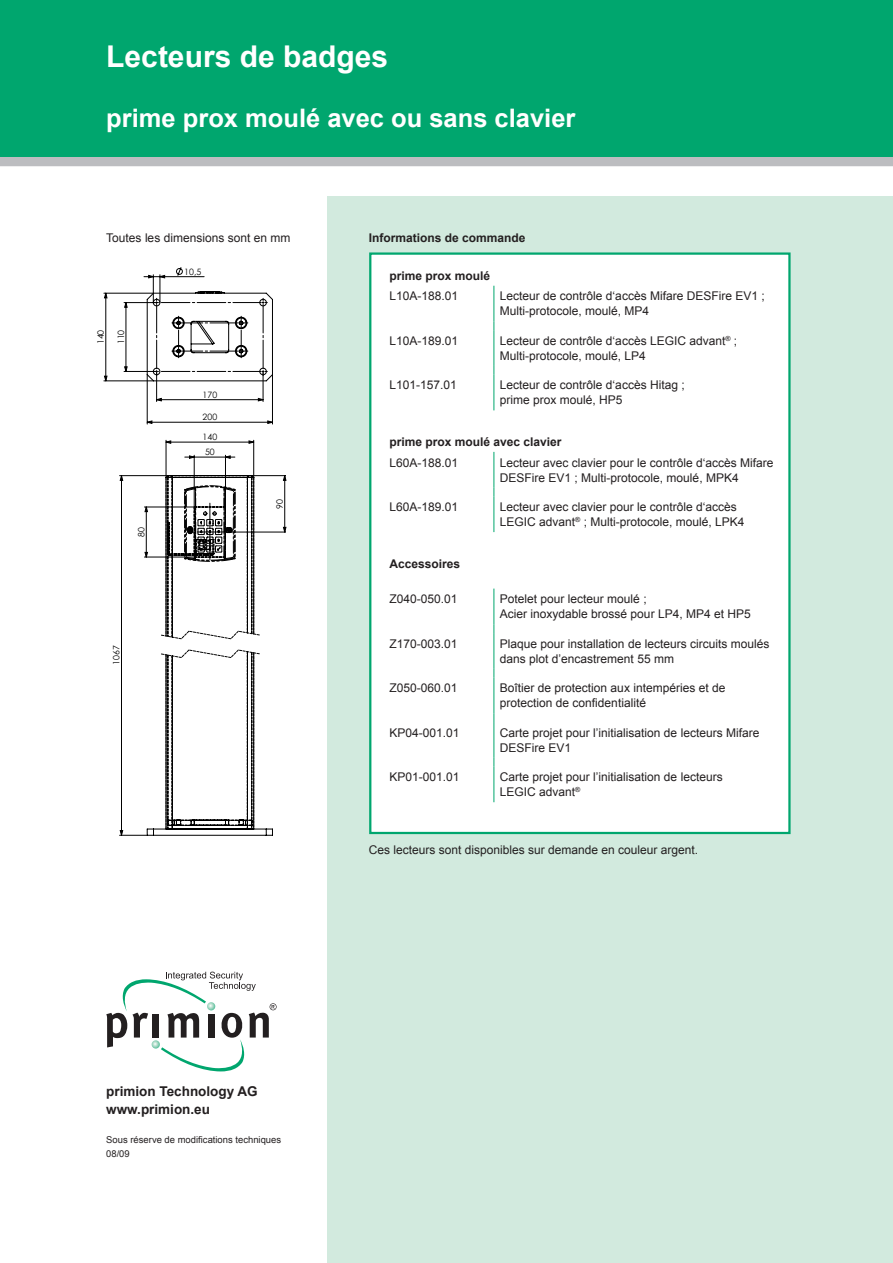
<style>
.page{position:relative;width:893px;height:1263px;background:#fff}
.page>*{position:absolute;margin:0;border:0;box-sizing:border-box;transform-origin:0 0}
.t1{font:700 30px "Arial";color:#fff}
.t2{font:700 25.5px "Arial";color:#fff}
.t3{font:700 13.5px "Arial";color:#231f20}
.t4{font:12px/15px "Arial";color:#231f20}
.t5{font:700 12px "Arial";color:#231f20}
.t6{font:9.45px "Arial";color:#231f20}
.t7{font:8.7px "Century Gothic";color:#000}
</style>
<div class="page">
<div style="left:327px;top:197px;width:566px;height:1066px;background:#d2eade"></div>
<svg style="left:104px;top:267px;width:182px;height:569px"></svg>
<div style="left:0;top:156px;width:893px;height:10px;background:#bcbdc0"></div>
<div style="left:0;top:0;width:893px;height:156px;background:#00a66e"></div>
<svg style="left:106px;top:972px;width:171px;height:99px"></svg>
<div style="left:369px;top:252px;width:422px;height:582px;background:#fff;border:2px solid #00a66e"></div>
<hr style="left:494px;top:286px;width:1px;height:35px;background:#00a66e">
<hr style="left:494px;top:330px;width:1px;height:36px;background:#00a66e">
<hr style="left:494px;top:375px;width:1px;height:35px;background:#00a66e">
<hr style="left:494px;top:452px;width:1px;height:36px;background:#00a66e">
<hr style="left:494px;top:496px;width:1px;height:36px;background:#00a66e">
<hr style="left:494px;top:589px;width:1px;height:35px;background:#00a66e">
<hr style="left:494px;top:633px;width:1px;height:36px;background:#00a66e">
<hr style="left:494px;top:677px;width:1px;height:36px;background:#00a66e">
<hr style="left:494px;top:722px;width:1px;height:36px;background:#00a66e">
<hr style="left:494px;top:766px;width:1px;height:36px;background:#00a66e">
<p class="t1" style="left:106px;top:37px;width:193px">Auswei leser</p>
<p class="t1" style="left:106px;top:37px;width:283px">Lecteurs de badges</p>
<p class="t2" style="left:106px;top:101px;width:471px">prime prox moulé avec ou sans clavier</p>
<p class="t2" style="left:183px;top:101px;width:235px">c ystal mit Tastatur</p>
<p class="t4" style="left:106px;top:231px;width:186px">Toutes les dimensions sont en mm</p>
<p class="t7" style="left:95px;top:344px;width:16px;rotate:-90deg">140</p>
<p class="t7" style="left:115px;top:344px;width:16px;rotate:-90deg">110</p>
<p class="t7" style="left:135px;top:537px;width:11px;rotate:-90deg">80</p>
<p class="t7" style="left:184px;top:265px;width:19px">10,5</p>
<p class="t7" style="left:203px;top:388px;width:16px">170</p>
<p class="t7" style="left:203px;top:411px;width:16px">200</p>
<p class="t7" style="left:203px;top:431px;width:16px">140</p>
<p class="t7" style="left:205px;top:446px;width:11px">50</p>
<p class="t7" style="left:110px;top:665px;width:21px;rotate:-90deg">1067</p>
<p class="t7" style="left:274px;top:509px;width:11px;rotate:-90deg">90</p>
<p class="t5" style="left:369px;top:230px;width:158px">Informations de commande</p>
<p class="t5" style="left:389px;top:268px;width:102px">prime prox moulé</p>
<p class="t4" style="left:389px;top:289px;width:70px">L10A-188.01</p>
<p class="t4" style="left:500px;top:289px;width:266px">Lecteur de contrôle d‘accès Mifare DESFire EV1 ;</p>
<p class="t4" style="left:500px;top:304px;width:151px">Multi-protocole, moulé, MP4</p>
<p class="t4" style="left:389px;top:333px;width:70px">L10A-189.01</p>
<p class="t4" style="left:500px;top:333px;width:239px">Lecteur de contrôle d‘accès LEGIC advant<sup>®</sup> ;</p>
<p class="t4" style="left:500px;top:348px;width:148px">Multi-protocole, moulé, LP4</p>
<p class="t4" style="left:389px;top:378px;width:69px">L101-157.01</p>
<p class="t4" style="left:500px;top:378px;width:186px">Lecteur de contrôle d‘accès Hitag ;</p>
<p class="t4" style="left:500px;top:393px;width:124px">prime prox moulé, HP5</p>
<p class="t5" style="left:389px;top:434px;width:174px">prime prox moulé avec clavier</p>
<p class="t4" style="left:389px;top:455px;width:70px">L60A-188.01</p>
<p class="t4" style="left:500px;top:455px;width:275px">Lecteur avec clavier pour le contrôle d‘accès Mifare<br>DESFire EV1 ; Multi-protocole, moulé, MPK4</p>
<p class="t4" style="left:389px;top:499px;width:70px">L60A-189.01</p>
<p class="t4" style="left:500px;top:499px;width:246px">Lecteur avec clavier pour le contrôle d‘accès<br>LEGIC advant<sup>®</sup> ; Multi-protocole, moulé, LPK4</p>
<p class="t5" style="left:389px;top:555px;width:72px">Accessoires</p>
<p class="t4" style="left:389px;top:592px;width:70px">Z040-050.01</p>
<p class="t4" style="left:500px;top:592px;width:148px">Potelet pour lecteur moulé ;</p>
<p class="t4" style="left:500px;top:607px;width:252px">Acier inoxydable brossé pour LP4, MP4 et HP5</p>
<p class="t4" style="left:389px;top:636px;width:70px">Z170-003.01</p>
<p class="t4" style="left:500px;top:636px;width:271px">Plaque pour installation de lecteurs circuits moulés dans plot d’encastrement 55 mm</p>
<p class="t4" style="left:389px;top:681px;width:70px">Z050-060.01</p>
<p class="t4" style="left:500px;top:681px;width:227px">Boîtier de protection aux intempéries et de</p>
<p class="t4" style="left:500px;top:696px;width:148px">protection de confidentialité</p>
<p class="t4" style="left:389px;top:725px;width:72px">KP04-001.01</p>
<p class="t4" style="left:500px;top:725px;width:261px">Carte projet pour l’initialisation de lecteurs Mifare<br>DESFire EV1</p>
<p class="t4" style="left:389px;top:770px;width:72px">KP01-001.01</p>
<p class="t4" style="left:500px;top:770px;width:224px">Carte projet pour l’initialisation de lecteurs</p>
<p class="t4" style="left:500px;top:785px;width:82px">LEGIC advant<sup>®</sup></p>
<p class="t4" style="left:369px;top:842px;width:331px">Ces lecteurs sont disponibles sur demande en couleur argent.</p>
<p class="t3" style="left:106px;top:1082px;width:153px">primion Technology AG</p>
<p class="t3" style="left:106px;top:1100px;width:105px">www.primion.eu</p>
<p class="t6" style="left:106px;top:1133px;width:176px">Sous réserve de modifications techniques</p>
<p class="t6" style="left:106px;top:1147px;width:25px">08/09</p>
</div>
